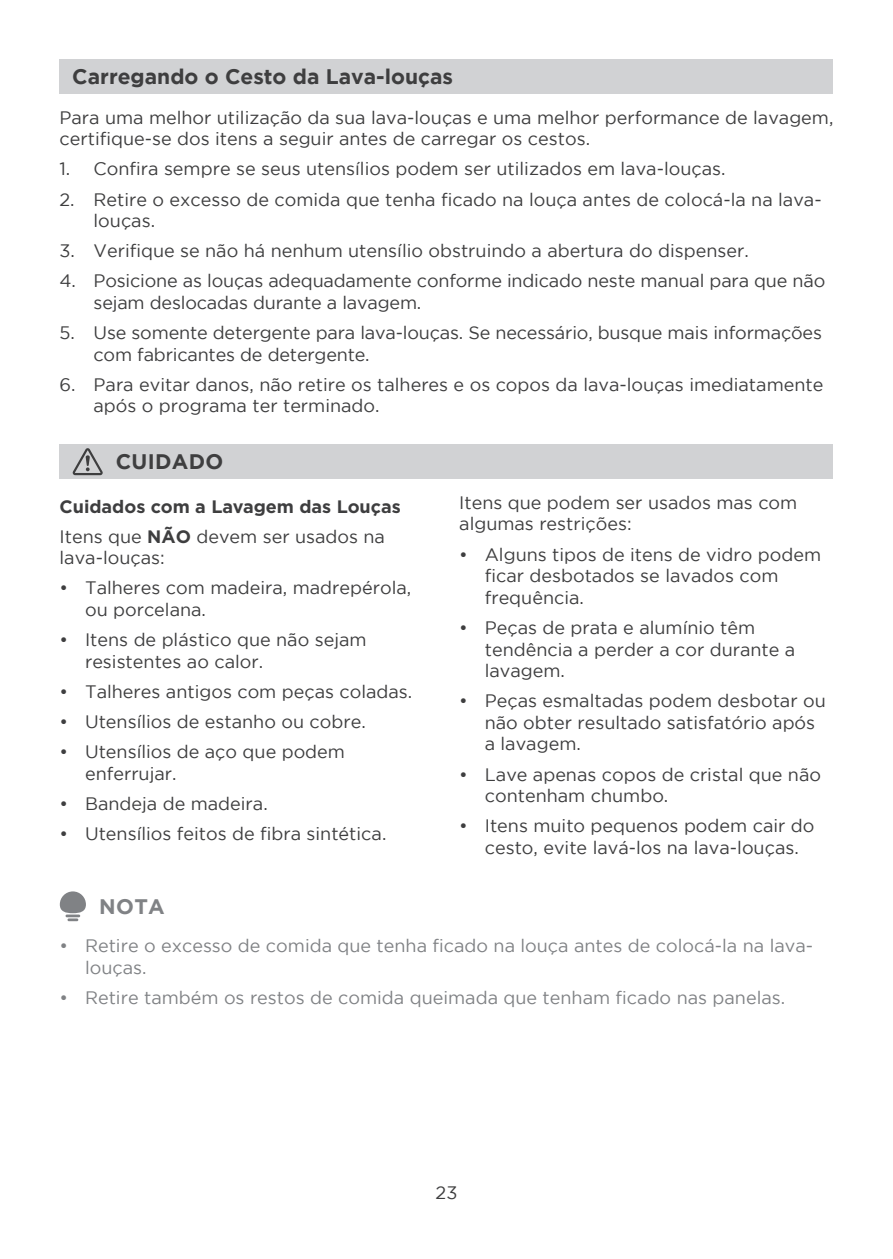
<style>
.page{position:relative;width:893px;height:1259px;background:#fff}
.page>*{position:absolute;margin:0;border:0;box-sizing:border-box;transform-origin:0 0}
.t1{font:700 21px "Gotham";color:#3e3e3f}
.t2{font:700 21px "Gotham";color:#808285}
.t3{font:18px/21.6px "Gotham";color:#3e3e3f}
.t4{font:18px/21.6px "Gotham";color:#808285}
.t5{font:700 18px/30px "Gotham";color:#3e3e3f}
.s1{font-weight:400}
</style>
<div class="page">
<svg style="left:60px;top:891px;width:26px;height:30px"></svg>
<div style="left:60px;top:60px;width:773px;height:34px;background:#d1d2d4"></div>
<div style="left:60px;top:445px;width:773px;height:34px;background:#d1d2d4"></div>
<svg style="left:73px;top:448px;width:30px;height:27px"></svg>
<p class="t1" style="left:72px;top:69px;width:382px">Carregando o Cesto da Lava-louças</p>
<p class="t3" style="left:60px;top:108px;width:775px">Para uma melhor utilização da sua lava-louças e uma melhor performance de lavagem, certifique-se dos itens a seguir antes de carregar os cestos.</p>
<p class="t3" style="left:60px;top:159px;width:668px">1. Confira sempre se seus utensílios podem ser utilizados em lava-louças.</p>
<p class="t3" style="left:94px;top:190px;width:730px;text-indent:-34px">2. Retire o excesso de comida que tenha ficado na louça antes de colocá-la na lava&shy;louças.</p>
<p class="t3" style="left:60px;top:241px;width:691px">3. Verifique se não há nenhum utensílio obstruindo a abertura do dispenser.</p>
<p class="t3" style="left:94px;top:271px;width:733px;text-indent:-34px">4. Posicione as louças adequadamente conforme indicado neste manual para que não sejam deslocadas durante a lavagem.</p>
<p class="t3" style="left:94px;top:323px;width:730px;text-indent:-34px">5. Use somente detergente para lava-louças. Se necessário, busque mais informações com fabricantes de detergente.</p>
<p class="t3" style="left:94px;top:375px;width:731px;text-indent:-34px">6. Para evitar danos, não retire os talheres e os copos da lava-louças imediatamente após o programa ter terminado.</p>
<p class="t1" style="left:116px;top:454px;width:109px">CUIDADO</p>
<p class="t5" style="left:60px;top:492px;width:343px">Cuidados com a Lavagem das Louças<br><span class="s1">Itens que</span> NÃO <span class="s1">devem ser usados na</span></p>
<p class="t3" style="left:60px;top:548px;width:107px">lava-louças:</p>
<p class="t3" style="left:85px;top:578px;width:328px;text-indent:-26px">• Talheres com madeira, madrepérola, ou porcelana.</p>
<p class="t3" style="left:85px;top:630px;width:283px;text-indent:-26px">• Itens de plástico que não sejam resistentes ao calor.</p>
<p class="t3" style="left:60px;top:682px;width:354px">• Talheres antigos com peças coladas.</p>
<p class="t3" style="left:60px;top:712px;width:308px">• Utensílios de estanho ou cobre.</p>
<p class="t3" style="left:85px;top:742px;width:261px;text-indent:-26px">• Utensílios de aço que podem enferrujar.</p>
<p class="t3" style="left:60px;top:794px;width:210px">• Bandeja de madeira.</p>
<p class="t3" style="left:60px;top:824px;width:328px">• Utensílios feitos de fibra sintética.</p>
<p class="t3" style="left:459px;top:493px;width:340px">Itens que podem ser usados mas com algumas restrições:</p>
<p class="t3" style="left:485px;top:544px;width:338px;text-indent:-26px">• Alguns tipos de itens de vidro podem ficar desbotados se lavados com frequência.</p>
<p class="t3" style="left:485px;top:618px;width:312px;text-indent:-26px">• Peças de prata e alumínio têm tendência a perder a cor durante a lavagem.</p>
<p class="t3" style="left:485px;top:691px;width:343px;text-indent:-26px">• Peças esmaltadas podem desbotar ou não obter resultado satisfatório após a lavagem.</p>
<p class="t3" style="left:485px;top:764px;width:338px;text-indent:-26px">• Lave apenas copos de cristal que não contenham chumbo.</p>
<p class="t3" style="left:459px;top:816px;width:357px;text-align:center">• Itens muito pequenos podem cair do cesto, evite lavá-los na lava-louças.</p>
<p class="t2" style="left:99px;top:898px;width:67px">NOTA</p>
<p class="t4" style="left:85px;top:936px;width:730px;text-indent:-26px">• Retire o excesso de comida que tenha ficado na louça antes de colocá-la na lava&shy;louças.</p>
<p class="t4" style="left:60px;top:988px;width:727px">• Retire também os restos de comida queimada que tenham ficado nas panelas.</p>
<p class="t3" style="left:436px;top:1183px;width:23px">23</p>
</div>
